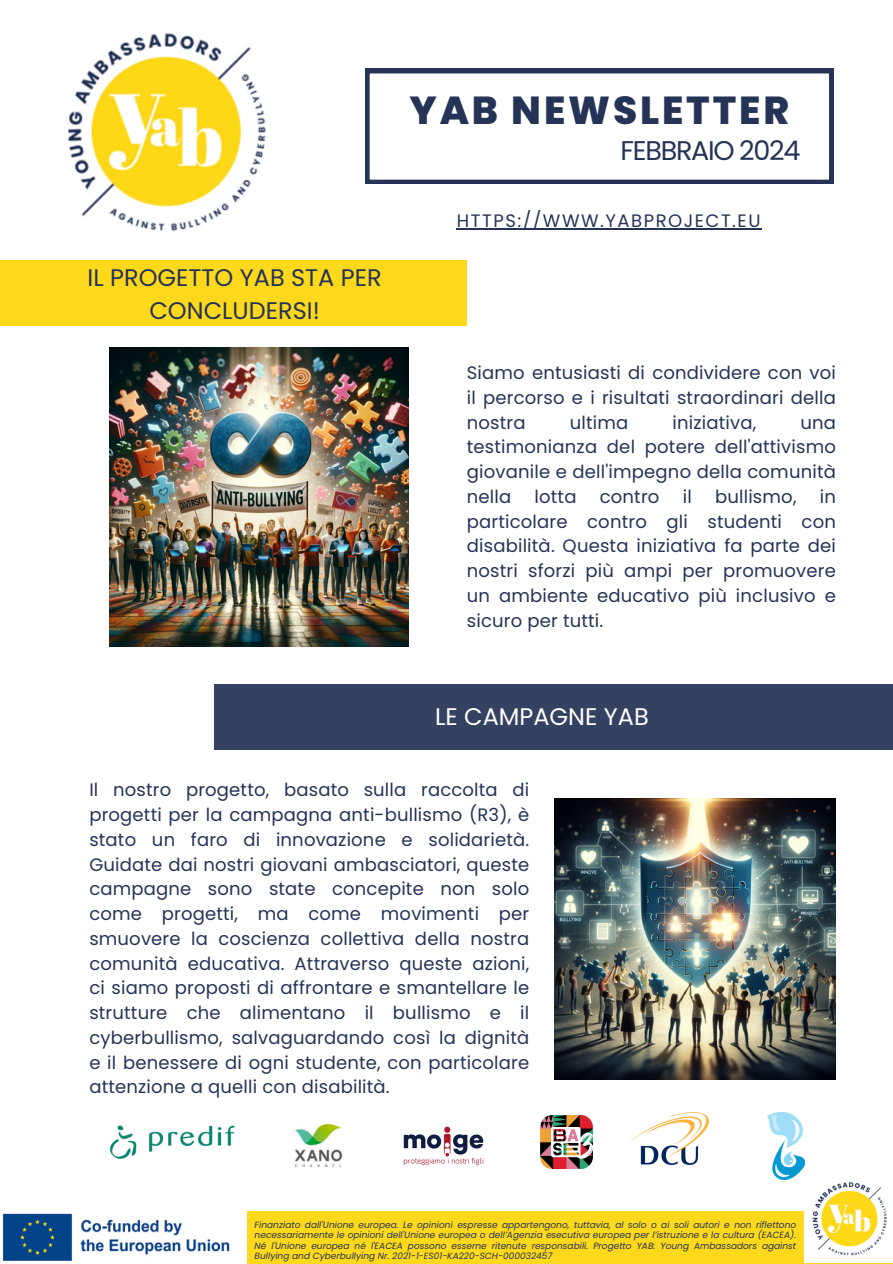
<style>
.page{position:relative;width:893px;height:1264px;background:#fff}
.page>*{position:absolute;margin:0;border:0;box-sizing:border-box;transform-origin:0 0}
.t1{font:800 39px "Poppins";letter-spacing:.075em;color:#253356}
.t2{font:27px "Poppins";letter-spacing:-.05em;color:#253356}
.t3{font:24px/32.7px "Poppins";color:#253356;text-align:center}
.t4{font:24px "Poppins";color:#fff}
.t5{font:18px/24.8px "Poppins";letter-spacing:.01em;color:#253356;text-align:justify}
.t6{font:18px "Poppins";letter-spacing:.085em;color:#253356}
.t7{font:italic 9px/10.5px "Poppins";color:#253356;text-align:justify}
</style>
<div class="page">
<img style="left:67px;top:33px;width:199px;height:198px">
<svg style="left:365px;top:69px;width:468px;height:115px"></svg>
<div style="left:0;top:1211px;width:892px;height:52px;background:#fdd81b"></div>
<img style="left:804px;top:1182px;width:88px;height:80px">
<img style="left:0;top:1211px;width:246px;height:52px">
<div style="left:0;top:260px;width:466px;height:66px;background:#fdd81b"></div>
<div style="left:214px;top:684px;width:678px;height:66px;background:#354161"></div>
<img style="left:110px;top:1125px;width:125px;height:34px">
<img style="left:294px;top:1123px;width:49px;height:45px">
<img style="left:403px;top:1126px;width:81px;height:40px">
<img style="left:540px;top:1115px;width:53px;height:53px">
<img style="left:631px;top:1112px;width:77px;height:52px">
<img style="left:767px;top:1112px;width:37px;height:67px">
<img style="left:109px;top:347px;width:300px;height:300px">
<img style="left:554px;top:798px;width:281px;height:281px">
<hr style="left:457px;top:228px;width:305px;height:2px;background:#253356">
<h1 class="t1" style="left:409px;top:83px;width:381px">YAB NEWSLETTER</h1>
<h2 class="t2" style="left:620px;top:131px;width:181px">FEBBRAIO 2024</h2>
<p class="t3" style="left:88px;top:262px;width:295px">IL PROGETTO YAB STA PER<br>CONCLUDERSI!</p>
<p class="t6" style="left:457px;top:208px;width:305px">HTTPS://WWW.YABPROJECT.EU</p>
<p class="t5" style="left:467px;top:360px;width:370px">Siamo entusiasti di condividere con voi il percorso e i risultati straordinari della nostra</p>
<p class="t5" style="left:569px;top:410px;width:60px">ultima</p>
<p class="t5" style="left:672px;top:410px;width:85px">iniziativa,</p>
<p class="t5" style="left:467px;top:410px;width:370px;text-indent:333px">una testimonianza del potere dell'attivismo giovanile e dell'impegno della comunità nella</p>
<p class="t5" style="left:467px;top:484px;width:370px;text-indent:353px">in particolare contro gli studenti con disabilità. Questa iniziativa fa parte dei nostri sforzi più ampi per promuovere un ambiente educativo più inclusivo e sicuro per tutti.</p>
<p class="t5" style="left:534px;top:484px;width:43px">lotta</p>
<p class="t5" style="left:599px;top:484px;width:61px">contro</p>
<p class="t5" style="left:682px;top:484px;width:11px">il</p>
<p class="t5" style="left:715px;top:484px;width:83px">bullismo,</p>
<p class="t4" style="left:435px;top:699px;width:215px">LE CAMPAGNE YAB</p>
<p class="t5" style="left:89px;top:777px;width:441px">Il nostro progetto, basato sulla raccolta di progetti per la campagna anti-bullismo (R3), è stato un faro di innovazione e solidarietà.<br>Guidate dai nostri giovani ambasciatori, queste campagne sono state concepite non solo come progetti, ma come movimenti per smuovere la coscienza collettiva della nostra comunità educativa. Attraverso queste azioni, ci siamo proposti di affrontare e smantellare le strutture che alimentano il bullismo e il cyberbullismo, salvaguardando così la dignità e il benessere di ogni studente, con particolare attenzione a quelli con disabilità.</p>
<p class="t7" style="left:255px;top:1219px;width:543px">Finanziato dall'Unione europea. Le opinioni espresse appartengono, tuttavia, al solo o ai soli autori e non riflettono necessariamente le opinioni dell'Unione europea o dell’Agenzia esecutiva europea per l’istruzione e la cultura (EACEA).<br>Né l'Unione europea né l'EACEA possono esserne ritenute responsabili. Progetto YAB: Young Ambassadors against Bullying and Cyberbullying Nr. 2021-1-ES01-KA220-SCH-000032457</p>
</div>
